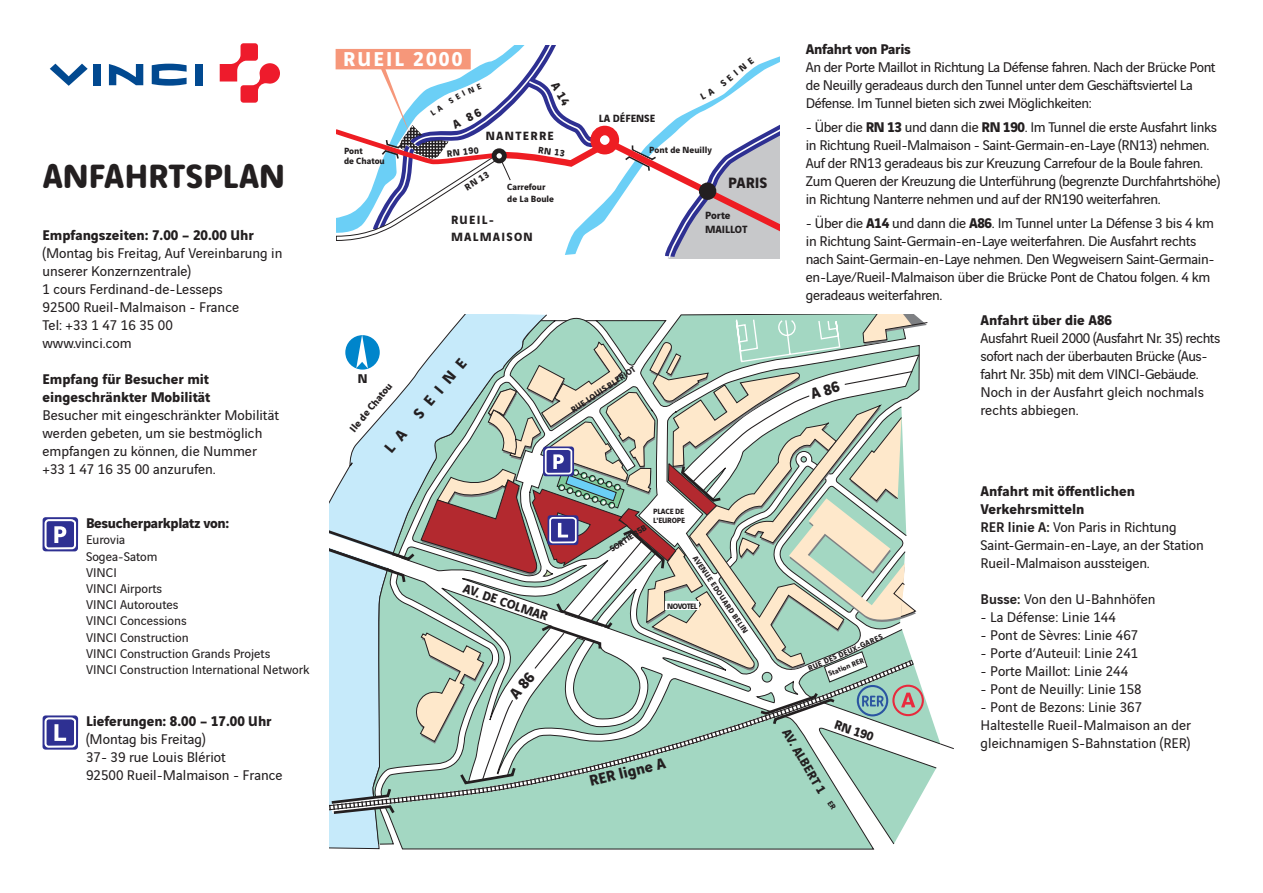
<style>
.page{position:relative;width:1263px;height:893px;background:#fff}
.page>*{position:absolute;margin:0;border:0;box-sizing:border-box;transform-origin:0 0}
.t1{font:700 36px "Vinci Rounded";letter-spacing:-.01em;color:#231f20}
.t2{font:700 21.45px "Vinci Sans";letter-spacing:.1em;color:#fff}
.t3{font:700 16.2px "Vinci Sans";color:#231f20}
.t4{font:700 15.9px "Vinci Sans";color:#231f20}
.t5{font:15px/18px "Vinci Sans";letter-spacing:-.02em;color:#231f20}
.t6{font:15px/18px "Vinci Sans";color:#231f20}
.t7{font:700 15px "Vinci Sans";color:#231f20}
.t8{font:700 15px "Vinci Sans";letter-spacing:-.02em;color:#231f20}
.t9{font:13.5px "Vinci Sans";color:#231f20}
.t10{font:700 13.5px "Vinci Sans";color:#231f20}
.t11{font:700 12.75px/17.2px "Vinci Sans";letter-spacing:.1em;color:#231f20}
.t12{font:700 11.1px/13.5px "Vinci Sans";color:#231f20}
.t13{font:700 10.8px "Vinci Sans";color:#231f20}
.t14{font:700 9.9px "Vinci Sans";color:#231f20}
.t15{font:700 9.6px/11.6px "Vinci Sans";color:#231f20}
.t16{font:700 9px "Vinci Sans";color:#231f20}
.t17{font:700 8.4px "Vinci Sans";letter-spacing:-.06em;color:#231f20}
.t18{font:700 8.1px/9.8px "Vinci Sans";letter-spacing:-.02em;color:#231f20}
.t19{font:700 7.65px "Vinci Sans";color:#231f20}
.s1{font-weight:700}
.s2{font-weight:500}
</style>
<div class="page">
<svg style="left:152px;top:64px;width:35px;height:22px"></svg>
<div style="left:195px;top:64px;width:7px;height:21px;background:#014990"></div>
<div style="left:93px;top:64px;width:7px;height:21px;background:#014990"></div>
<svg style="left:109px;top:64px;width:34px;height:21px"></svg>
<svg style="left:50px;top:64px;width:38px;height:22px"></svg>
<svg style="left:220px;top:43px;width:60px;height:60px"></svg>
<svg style="left:43px;top:517px;width:35px;height:34px"></svg>
<svg style="left:43px;top:518px;width:34px;height:32px"></svg>
<div style="left:43px;top:715px;width:35px;height:35px;background:#2e3092;border-radius:3px"></div>
<svg style="left:43px;top:716px;width:34px;height:32px"></svg>
<svg style="left:336px;top:45px;width:444px;height:213px"></svg>
<svg style="left:330px;top:314px;width:623px;height:531px"></svg>
<p class="t1" style="left:43px;top:149px;width:244px">ANFAHRTSPLAN</p>
<p class="t7" style="left:43px;top:223px;width:213px">Empfangszeiten: 7.00 – 20.00 Uhr</p>
<p class="t6" style="left:43px;top:243px;width:241px">(Montag bis Freitag, Auf Vereinbarung in unserer Konzernzentrale)</p>
<p class="t6" style="left:43px;top:279px;width:182px">1 cours Ferdinand-de-Lesseps</p>
<p class="t6" style="left:43px;top:297px;width:198px">92500 Rueil-Malmaison - France</p>
<p class="t6" style="left:43px;top:315px;width:132px">Tel: +33 1 47 16 35 00</p>
<p class="t6" style="left:43px;top:333px;width:91px">www.vinci.com</p>
<p class="t7" style="left:43px;top:367px;width:168px">Empfang für Besucher mit</p>
<p class="t7" style="left:43px;top:385px;width:169px">eingeschränkter Mobilität</p>
<p class="t6" style="left:43px;top:405px;width:238px">Besucher mit eingeschränkter Mobilität</p>
<p class="t6" style="left:43px;top:423px;width:221px">werden gebeten, um sie bestmöglich</p>
<p class="t6" style="left:43px;top:441px;width:216px">empfangen zu können, die Nummer</p>
<p class="t6" style="left:43px;top:459px;width:175px">+33 1 47 16 35 00 anzurufen.</p>
<p class="t8" style="left:86px;top:511px;width:145px">Besucherparkplatz von:</p>
<p class="t9" style="left:86px;top:530px;width:41px">Eurovia</p>
<p class="t9" style="left:86px;top:546px;width:73px">Sogea-Satom</p>
<p class="t9" style="left:86px;top:562px;width:32px">VINCI</p>
<p class="t9" style="left:86px;top:578px;width:78px">VINCI Airports</p>
<p class="t9" style="left:86px;top:595px;width:94px">VINCI Autoroutes</p>
<p class="t9" style="left:86px;top:611px;width:102px">VINCI Concessions</p>
<p class="t9" style="left:86px;top:627px;width:104px">VINCI Construction</p>
<p class="t9" style="left:86px;top:643px;width:186px">VINCI Construction Grands Projets</p>
<p class="t9" style="left:86px;top:659px;width:225px">VINCI Construction International Network</p>
<p class="t7" style="left:86px;top:709px;width:187px">Lieferungen: 8.00 – 17.00 Uhr</p>
<p class="t6" style="left:86px;top:729px;width:121px">(Montag bis Freitag)</p>
<p class="t6" style="left:86px;top:747px;width:141px">37- 39 rue Louis Blériot</p>
<p class="t6" style="left:86px;top:765px;width:198px">92500 Rueil-Malmaison - France</p>
<p class="t2" style="left:343px;top:42px;width:121px">RUEIL 2000</p>
<p class="t15" style="left:344px;top:145px;width:42px;line-height:9.6px">Pont<br>de Chatou</p>
<p class="t12" style="left:599px;top:110px;width:58px">LA DÉFENSE</p>
<p class="t15" style="left:649px;top:143px;width:64px">Pont de Neuilly</p>
<p class="t11" style="left:486px;top:126px;width:69px">NANTERRE</p>
<p class="t14" style="left:446px;top:146px;width:34px;rotate:-6deg">RN 190</p>
<p class="t14" style="left:539px;top:142px;width:28px;rotate:7deg">RN 13</p>
<p class="t14" style="left:461px;top:181px;width:28px;rotate:-32deg">RN 13</p>
<p class="t4" style="left:728px;top:170px;width:41px">PARIS</p>
<p class="t15" style="left:507px;top:180px;width:48px">Carrefour de La Boule</p>
<p class="t11" style="left:451px;top:210px;width:83px">RUEIL-<br>MALMAISON</p>
<p class="t12" style="left:705px;top:208px;width:44px">Porte<br>MAILLOT</p>
<p class="t3" style="left:378px;top:442px;width:119px;rotate:-50deg">LA SEINE</p>
<p class="t10" style="left:358px;top:368px;width:11px">N</p>
<p class="t13" style="left:345px;top:425px;width:62px;rotate:-51deg">Ile de Chatou</p>
<p class="t16" style="left:568px;top:405px;width:78px;rotate:-34deg">RUE LOUIS BLERIOT</p>
<p class="t10" style="left:467px;top:578px;width:90px;rotate:19deg">AV. DE COLMAR</p>
<p class="t18" style="left:653px;top:505px;width:34px">PLACE DE<br>L'EUROPE</p>
<p class="t16" style="left:607px;top:543px;width:44px;rotate:-33deg">SORTIE 35B</p>
<p class="t18" style="left:699px;top:553px;width:94px;rotate:56deg">AVENUE EDOUARD BELIN</p>
<p class="t17" style="left:667px;top:599px;width:32px">NOVOTEL</p>
<p class="t3" style="left:587px;top:769px;width:79px;rotate:-14deg">RER ligne A</p>
<p class="t8" style="left:806px;top:37px;width:106px">Anfahrt von Paris</p>
<p class="t5" style="left:806px;top:57px;width:411px">An der Porte Maillot in Richtung La Défense fahren. Nach der Brücke Pont de Neuilly geradeaus durch den Tunnel unter dem Geschäftsviertel La<br>Défense. Im Tunnel bieten sich zwei Möglichkeiten:</p>
<p class="t5" style="left:806px;top:117px;width:416px">- Über die <span class="s1">RN 13</span> und dann die <span class="s1">RN 190</span>. Im Tunnel die erste Ausfahrt links in Richtung Rueil-Malmaison - Saint-Germain-en-Laye (RN13) nehmen.<br>Auf der RN13 geradeaus bis zur Kreuzung Carrefour de la Boule fahren.<br>Zum Queren der Kreuzung die Unterführung (begrenzte Durchfahrtshöhe) in Richtung Nanterre nehmen und auf der RN190 weiterfahren.</p>
<p class="t5" style="left:806px;top:213px;width:410px">- Über die <span class="s1">A14</span> und dann die <span class="s1">A86</span>. Im Tunnel unter La Défense 3 bis 4 km in Richtung Saint-Germain-en-Laye weiterfahren. Die Ausfahrt rechts nach Saint-Germain-en-Laye nehmen. Den Wegweisern Saint-Germain&shy;en-Laye/Rueil-Malmaison über die Brücke Pont de Chatou folgen. 4 km geradeaus weiterfahren.</p>
<p class="t7" style="left:981px;top:308px;width:133px">Anfahrt über die A86</p>
<p class="t5" style="left:981px;top:328px;width:241px">Ausfahrt Rueil 2000 (Ausfahrt Nr. 35) rechts sofort nach der überbauten Brücke (Aus&shy;fahrt Nr. 35b) mit dem VINCI-Gebäude.</p>
<p class="t6" style="left:981px;top:382px;width:225px">Noch in der Ausfahrt gleich nochmals rechts abbiegen.</p>
<p class="t18" style="left:806px;top:664px;width:82px;rotate:-24deg">RUE DES DEUX-GARES</p>
<p class="t19" style="left:826px;top:668px;width:39px;rotate:-22deg">Station RER</p>
<p class="t10" style="left:795px;top:724px;width:74px;rotate:60deg">AV. ALBERT 1</p>
<p class="t10" style="left:838px;top:714px;width:42px;rotate:19deg">RN 190</p>
<p class="t7" style="left:981px;top:479px;width:156px">Anfahrt mit öffentlichen</p>
<p class="t7" style="left:981px;top:497px;width:105px">Verkehrsmitteln</p>
<p class="t5" style="left:981px;top:517px;width:225px"><span class="s2">RER linie A:</span> Von Paris in Richtung<br>Saint-Germain-en-Laye, an der Station<br>Rueil-Malmaison aussteigen.</p>
<p class="t6" style="left:981px;top:589px;width:176px"><span class="s2">Busse:</span> Von den U-Bahnhöfen</p>
<p class="t6" style="left:981px;top:607px;width:137px">- La Défense: Linie 144</p>
<p class="t6" style="left:981px;top:625px;width:159px">- Pont de Sèvres: Linie 467</p>
<p class="t6" style="left:981px;top:643px;width:159px">- Porte d’Auteuil: Linie 241</p>
<p class="t6" style="left:981px;top:661px;width:149px">- Porte Maillot: Linie 244</p>
<p class="t6" style="left:981px;top:679px;width:163px">- Pont de Neuilly: Linie 158</p>
<p class="t6" style="left:981px;top:697px;width:163px">- Pont de Bezons: Linie 367</p>
<p class="t6" style="left:981px;top:715px;width:212px">Haltestelle Rueil-Malmaison an der gleichnamigen S-Bahnstation (RER)</p>
</div>
